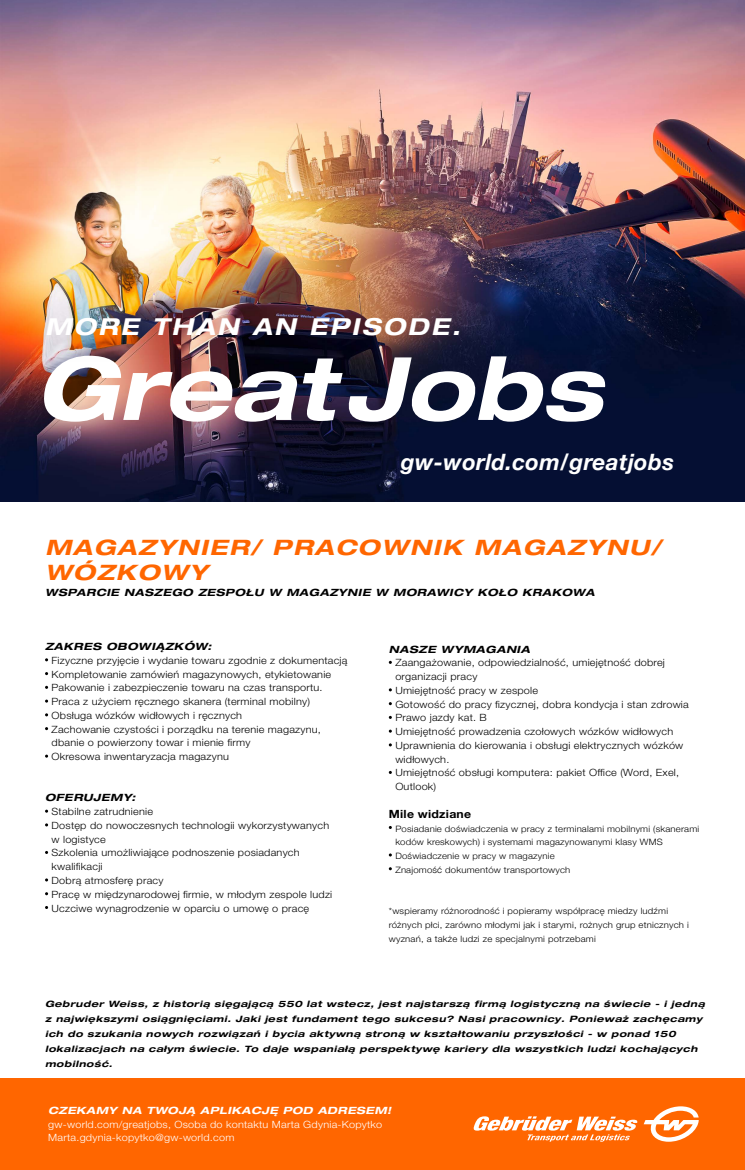
<style>
.page{position:relative;width:745px;height:1170px;background:#fff}
.page>*{position:absolute;margin:0;border:0;box-sizing:border-box;transform-origin:0 0}
.t1{font:italic 700 expanded 87.5px "Helvetica Neue LT Pro";color:#fff}
.t2{font:italic 700 expanded 23.38px "Helvetica Neue LT Pro";letter-spacing:.1em;color:#fff}
.t3{font:italic 700 22.5px "Helvetica Neue";letter-spacing:.02em;color:#fff}
.t4{font:italic 700 expanded 21.25px/25px "Helvetica Neue LT Pro";letter-spacing:.07em;color:#f60;scale:1.09 1}
.t5{font:700 11.25px "Helvetica Neue";letter-spacing:.02em;color:#000;scale:1.09 1}
.t6{font:300 10px/13.8px "Helvetica Neue LT Pro";letter-spacing:.02em;color:#000;scale:1.09 1}
.t7{font:italic 700 expanded 10px "Helvetica Neue LT Pro";letter-spacing:.05em;color:#000;scale:1.09 1}
.t8{font:300 10px/13.8px "Helvetica Neue LT Pro";letter-spacing:.02em;color:#fff;scale:1.09 1}
.t9{font:italic 700 expanded 10px "Helvetica Neue LT Pro";letter-spacing:.04em;color:#fff;scale:1.09 1}
.t10{font:italic 700 expanded 8.75px/15px "Helvetica Neue LT Pro";letter-spacing:.05em;color:#000;scale:1.09 1}
.t11{font:300 8.75px/13.8px "Helvetica Neue";letter-spacing:.02em;color:#000;scale:1.09 1}
.t12{font:300 8.75px/13.8px "Helvetica Neue LT Pro";letter-spacing:.02em;color:#000;scale:1.09 1}
</style>
<div class="page">
<img style="left:0;top:0;width:744px;height:501px">
<div style="left:0;top:1078px;width:744px;height:91px;background:#f60"></div>
<div style="left:14px;top:282px;width:475px;height:88px;background:#000;opacity:.16"></div>
<svg style="left:643px;top:1106px;width:55px;height:35px"></svg>
<svg style="left:473px;top:1116px;width:164px;height:25px"></svg>
<h2 class="t2" style="left:45px;top:311px;width:416px">MORE THAN AN EPISODE.</h2>
<h1 class="t1" style="left:35px;top:331px;width:568px">GreatJobs</h1>
<h3 class="t3" style="left:400px;top:444px;width:274px">gw-world.com/greatjobs</h3>
<h3 class="t4" style="left:45px;top:534px;width:566px">MAGAZYNIER/ PRACOWNIK MAGAZYNU/<br>WÓZKOWY</h3>
<p class="t7" style="left:45px;top:586px;width:505px">WSPARCIE NASZEGO ZESPOŁU W MAGAZYNIE W MORAWICY KOŁO KRAKOWA</p>
<p class="t7" style="left:45px;top:640px;width:154px">ZAKRES OBOWIĄZKÓW:</p>
<p class="t6" style="left:52px;top:653px;width:273px">Fizyczne przyjęcie i wydanie towaru zgodnie z dokumentacją Kompletowanie zamówień magazynowych, etykietowanie Pakowanie i zabezpieczenie towaru na czas transportu.<br>Praca z użyciem ręcznego skanera (terminal mobilny)<br>Obsługa wózków widłowych i ręcznych<br>Zachowanie czystości i porządku na terenie magazynu, dbanie o powierzony towar i mienie firmy<br>Okresowa inwentaryzacja magazynu</p>
<p class="t7" style="left:45px;top:791px;width:84px">OFERUJEMY:</p>
<p class="t6" style="left:52px;top:804px;width:259px">Stabilne zatrudnienie<br>Dostęp do nowoczesnych technologii wykorzystywanych w logistyce<br>Szkolenia umożliwiające podnoszenie posiadanych kwalifikacji<br>Dobrą atmosferę pracy<br>Pracę w międzynarodowej firmie, w młodym zespole ludzi Uczciwe wynagrodzenie w oparciu o umowę o pracę</p>
<p class="t7" style="left:388px;top:642px;width:131px">NASZE WYMAGANIA</p>
<p class="t6" style="left:395px;top:655px;width:270px">Zaangażowanie, odpowiedzialność, umiejętność dobrej organizacji pracy<br>Umiejętność pracy w zespole<br>Gotowość do pracy fizycznej, dobra kondycja i stan zdrowia Prawo jazdy kat. B<br>Umiejętność prowadzenia czołowych wózków widłowych Uprawnienia do kierowania i obsługi elektrycznych wózków widłowych.<br>Umiejętność obsługi komputera: pakiet Office (Word, Exel, Outlook)</p>
<p class="t5" style="left:388px;top:804px;width:77px">Mile widziane</p>
<p class="t11" style="left:395px;top:820px;width:280px">Posiadanie doświadczenia w pracy z terminalami mobilnymi (skanerami kodów kreskowych) i systemami magazynowanymi klasy WMS Doświadczenie w pracy w magazynie<br>Znajomość dokumentów transportowych</p>
<p class="t12" style="left:388px;top:903px;width:276px">*wspieramy różnorodność i popieramy współpracę miedzy ludźmi różnych płci, zarówno młodymi jak i starymi, rożnych grup etnicznych i wyznań, a także ludzi ze specjalnymi potrzebami</p>
<p class="t10" style="left:45px;top:995px;width:606px">Gebruder Weiss, z historią sięgającą 550 lat wstecz, jest najstarszą firmą logistyczną na świecie - i jedną z największymi osiągnięciami. Jaki jest fundament tego sukcesu? Nasi pracownicy. Ponieważ zachęcamy ich do szukania nowych rozwiązań i bycia aktywną stroną w kształtowaniu przyszłości - w ponad 150 lokalizacjach na całym świecie. To daje wspaniałą perspektywę kariery dla wszystkich ludzi kochających mobilność.</p>
<p class="t9" style="left:48px;top:1103px;width:316px">CZEKAMY NA TWOJĄ APLIKACJĘ POD ADRESEM!</p>
<p class="t8" style="left:48px;top:1116px;width:308px">gw-world.com/greatjobs, Osoba do kontaktu Marta Gdynia-Kopytko<br>Marta.gdynia-kopytko@gw-world.com</p>
</div>
